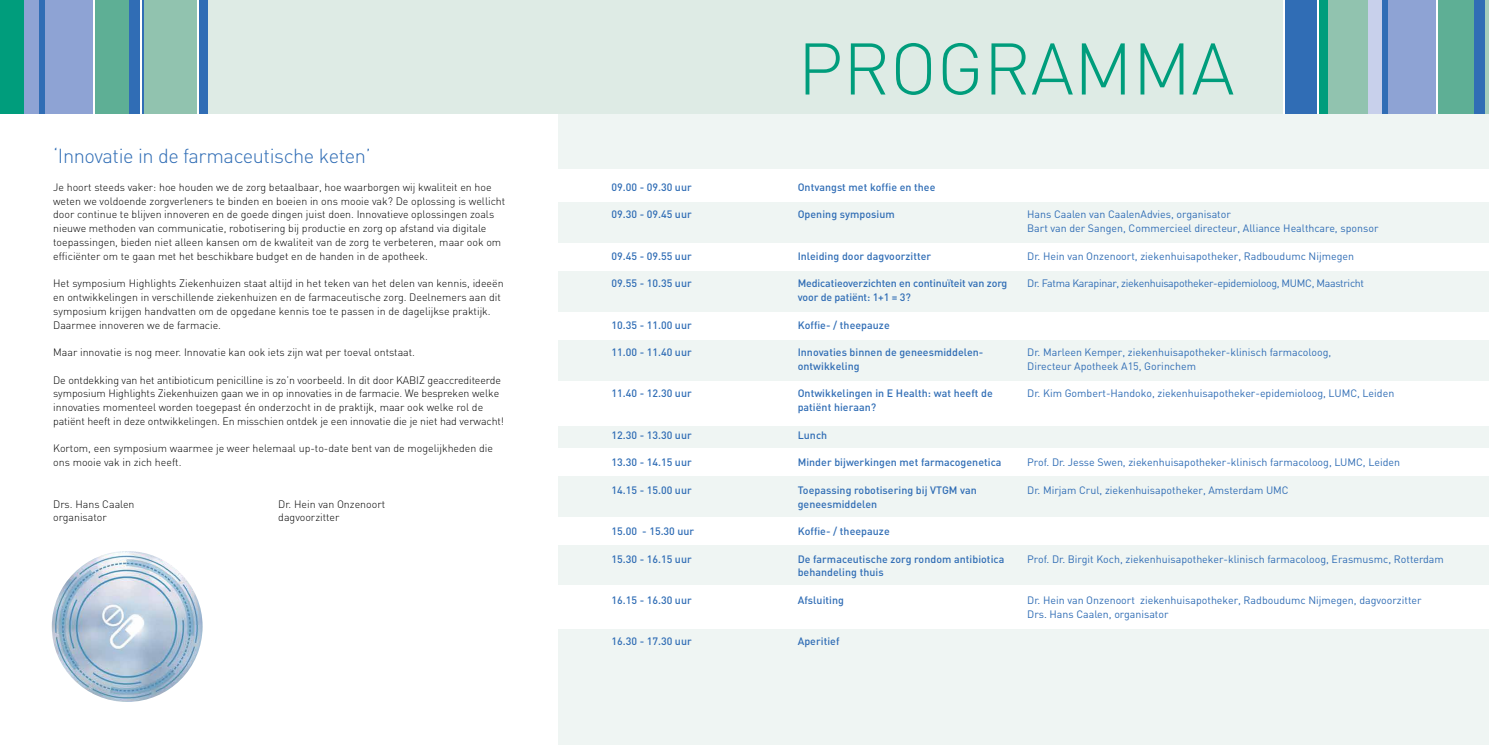
<style>
.page{position:relative;width:1489px;height:745px;background:#fff}
.page>*{position:absolute;margin:0;border:0;box-sizing:border-box;transform-origin:0 0}
.t1{font:300 71.75px "DIN";color:#009d7c}
.t2{font:300 20px "DIN";letter-spacing:-.02em;color:#306db5}
.t3{font:300 10.62px/13.8px "DIN";color:#000}
.t4{font:500 10.62px/13.8px "DIN";letter-spacing:.005em;color:#306db5}
.t5{font:10.62px/13.8px "DIN";color:#306db5}
.t6{font:10.62px "DIN";letter-spacing:-.03em;color:#306db5}
</style>
<div class="page">
<div style="left:558px;top:113px;width:930px;height:631px;background:#eff5f3"></div>
<div style="left:0;top:0;width:1488px;height:113px;background:#deebe5"></div>
<div style="left:558px;top:169px;width:930px;height:33px;background:#fff"></div>
<div style="left:558px;top:243px;width:930px;height:28px;background:#fff"></div>
<div style="left:558px;top:312px;width:930px;height:28px;background:#fff"></div>
<div style="left:558px;top:380px;width:930px;height:45px;background:#fff"></div>
<div style="left:558px;top:448px;width:930px;height:27px;background:#fff"></div>
<div style="left:558px;top:584px;width:930px;height:44px;background:#fff"></div>
<div style="left:558px;top:516px;width:930px;height:28px;background:#fff"></div>
<div style="left:0;top:0;width:25px;height:113px;background:#009d7c"></div>
<div style="left:1284px;top:0;width:32px;height:113px;background:#306db5"></div>
<div style="left:1318px;top:0;width:9px;height:113px;background:#009d7c"></div>
<div style="left:1327px;top:0;width:42px;height:113px;background:#91c3af"></div>
<div style="left:92px;top:0;width:38px;height:113px;background:#5eaf95"></div>
<div style="left:1437px;top:0;width:37px;height:113px;background:#5eaf95"></div>
<div style="left:144px;top:0;width:53px;height:113px;background:#91c3af"></div>
<div style="left:44px;top:0;width:50px;height:113px;background:#8ea3d4"></div>
<div style="left:1387px;top:0;width:50px;height:113px;background:#8ea3d4"></div>
<div style="left:25px;top:0;width:14px;height:113px;background:#8ea3d4"></div>
<div style="left:1368px;top:0;width:14px;height:113px;background:#c8d0eb"></div>
<div style="left:39px;top:0;width:5px;height:113px;background:#306db5"></div>
<div style="left:1382px;top:0;width:5px;height:113px;background:#306db5"></div>
<div style="left:129px;top:0;width:11px;height:113px;background:#306db5"></div>
<div style="left:1474px;top:0;width:10px;height:113px;background:#306db5"></div>
<hr style="left:1485px;top:0;width:3px;height:113px;background:#a6cdbc">
<div style="left:197px;top:0;width:11px;height:113px;background:#306db5"></div>
<hr style="left:93px;top:0;width:2px;height:113px;background:#fff">
<hr style="left:1435px;top:0;width:2px;height:113px;background:#fff">
<hr style="left:1283px;top:0;width:1px;height:113px;background:#fff">
<hr style="left:1316px;top:0;width:2px;height:113px;background:#fff">
<hr style="left:197px;top:0;width:2px;height:113px;background:#fff">
<hr style="left:140px;top:0;width:2px;height:113px;background:#fff">
<hr style="left:142px;top:0;width:2px;height:113px;background:#306db5">
<img style="left:52px;top:551px;width:150px;height:150px">
<h2 class="t2" style="left:53px;top:143px;width:319px">‘Innovatie in de farmaceutische keten’</h2>
<p class="t3" style="left:53px;top:180px;width:453px">Je hoort steeds vaker: hoe houden we de zorg betaalbaar, hoe waarborgen wij kwaliteit en hoe weten we voldoende zorgverleners te binden en boeien in ons mooie vak? De oplossing is wellicht door continue te blijven innoveren en de goede dingen juist doen. Innovatieve oplossingen zoals nieuwe methoden van communicatie, robotisering bij productie en zorg op afstand via digitale toepassingen, bieden niet alleen kansen om de kwaliteit van de zorg te verbeteren, maar ook om efficiënter om te gaan met het beschikbare budget en de handen in de apotheek.</p>
<p class="t3" style="left:53px;top:276px;width:452px">Het symposium Highlights Ziekenhuizen staat altijd in het teken van het delen van kennis, ideeën en ontwikkelingen in verschillende ziekenhuizen en de farmaceutische zorg. Deelnemers aan dit symposium krijgen handvatten om de opgedane kennis toe te passen in de dagelijkse praktijk.<br>Daarmee innoveren we de farmacie.</p>
<p class="t3" style="left:53px;top:345px;width:363px">Maar innovatie is nog meer. Innovatie kan ook iets zijn wat per toeval ontstaat.</p>
<p class="t3" style="left:53px;top:372px;width:452px">De ontdekking van het antibioticum penicilline is zo’n voorbeeld. In dit door KABIZ geaccrediteerde symposium Highlights Ziekenhuizen gaan we in op innovaties in de farmacie. We bespreken welke innovaties momenteel worden toegepast én onderzocht in de praktijk, maar ook welke rol de patiënt heeft in deze ontwikkelingen. En misschien ontdek je een innovatie die je niet had verwacht!</p>
<p class="t3" style="left:53px;top:441px;width:441px">Kortom, een symposium waarmee je weer helemaal up-to-date bent van de mogelijkheden die ons mooie vak in zich heeft.</p>
<p class="t3" style="left:53px;top:496px;width:83px">Drs. Hans Caalen</p>
<p class="t3" style="left:278px;top:496px;width:108px">Dr. Hein van Onzenoort</p>
<p class="t3" style="left:53px;top:510px;width:55px">organisator</p>
<p class="t3" style="left:278px;top:510px;width:63px">dagvoorzitter</p>
<p class="t4" style="left:611px;top:180px;width:82px">09.00 - 09.30 uur</p>
<p class="t4" style="left:611px;top:207px;width:82px">09.30 - 09.45 uur</p>
<p class="t4" style="left:611px;top:248px;width:82px">09.45 - 09.55 uur</p>
<p class="t4" style="left:611px;top:276px;width:82px">09.55 - 10.35 uur</p>
<p class="t4" style="left:611px;top:317px;width:82px">10.35 - 11.00 uur</p>
<p class="t4" style="left:611px;top:345px;width:82px">11.00 - 11.40 uur</p>
<p class="t4" style="left:611px;top:386px;width:82px">11.40 - 12.30 uur</p>
<p class="t4" style="left:611px;top:427px;width:82px">12.30 - 13.30 uur</p>
<p class="t4" style="left:611px;top:455px;width:82px">13.30 - 14.15 uur</p>
<p class="t4" style="left:611px;top:482px;width:82px">14.15 - 15.00 uur</p>
<p class="t4" style="left:611px;top:523px;width:84px">15.00 - 15.30 uur</p>
<p class="t4" style="left:611px;top:551px;width:82px">15.30 - 16.15 uur</p>
<p class="t4" style="left:611px;top:592px;width:82px">16.15 - 16.30 uur</p>
<p class="t4" style="left:611px;top:633px;width:82px">16.30 - 17.30 uur</p>
<h1 class="t1" style="left:797px;top:24px;width:438px">PROGRAMMA</h1>
<p class="t4" style="left:797px;top:180px;width:139px">Ontvangst met koffie en thee</p>
<p class="t4" style="left:797px;top:207px;width:99px">Opening symposium</p>
<p class="t4" style="left:797px;top:248px;width:135px">Inleiding door dagvoorzitter</p>
<p class="t4" style="left:797px;top:276px;width:211px">Medicatieoverzichten en continuïteit van zorg voor de patiënt: 1+1 = 3?</p>
<p class="t4" style="left:797px;top:317px;width:94px">Koffie- / theepauze</p>
<p class="t4" style="left:797px;top:345px;width:187px">Innovaties binnen de geneesmiddelen&shy;ontwikkeling</p>
<p class="t4" style="left:797px;top:386px;width:197px">Ontwikkelingen in E Health: wat heeft de patiënt hieraan?</p>
<p class="t4" style="left:797px;top:427px;width:31px">Lunch</p>
<p class="t4" style="left:797px;top:455px;width:205px">Minder bijwerkingen met farmacogenetica</p>
<p class="t4" style="left:797px;top:482px;width:181px">Toepassing robotisering bij VTGM van geneesmiddelen</p>
<p class="t4" style="left:797px;top:523px;width:94px">Koffie- / theepauze</p>
<p class="t4" style="left:797px;top:551px;width:208px">De farmaceutische zorg rondom antibiotica behandeling thuis</p>
<p class="t4" style="left:797px;top:592px;width:48px">Afsluiting</p>
<p class="t4" style="left:797px;top:633px;width:43px">Aperitief</p>
<p class="t5" style="left:1027px;top:207px;width:353px">Hans Caalen van CaalenAdvies, organisator<br>Bart van der Sangen, Commercieel directeur, Alliance Healthcare, sponsor</p>
<p class="t5" style="left:1027px;top:249px;width:328px">Dr. Hein van Onzenoort, ziekenhuisapotheker, Radboudumc Nijmegen</p>
<p class="t6" style="left:1027px;top:277px;width:338px">Dr. Fatma Karapinar, ziekenhuisapotheker-epidemioloog, MUMC, Maastricht</p>
<p class="t5" style="left:1027px;top:345px;width:305px">Dr. Marleen Kemper, ziekenhuisapotheker-klinisch farmacoloog,<br>Directeur Apotheek A15, Gorinchem</p>
<p class="t5" style="left:1027px;top:386px;width:368px">Dr. Kim Gombert-Handoko, ziekenhuisapotheker-epidemioloog, LUMC, Leiden</p>
<p class="t5" style="left:1027px;top:455px;width:374px">Prof. Dr. Jesse Swen, ziekenhuisapotheker-klinisch farmacoloog, LUMC, Leiden</p>
<p class="t5" style="left:1027px;top:482px;width:263px">Dr. Mirjam Crul, ziekenhuisapotheker, Amsterdam UMC</p>
<p class="t5" style="left:1027px;top:551px;width:418px">Prof. Dr. Birgit Koch, ziekenhuisapotheker-klinisch farmacoloog, Erasmusmc, Rotterdam</p>
<p class="t5" style="left:1027px;top:592px;width:396px">Dr. Hein van Onzenoort ziekenhuisapotheker, Radboudumc Nijmegen, dagvoorzitter<br>Drs. Hans Caalen, organisator</p>
</div>
